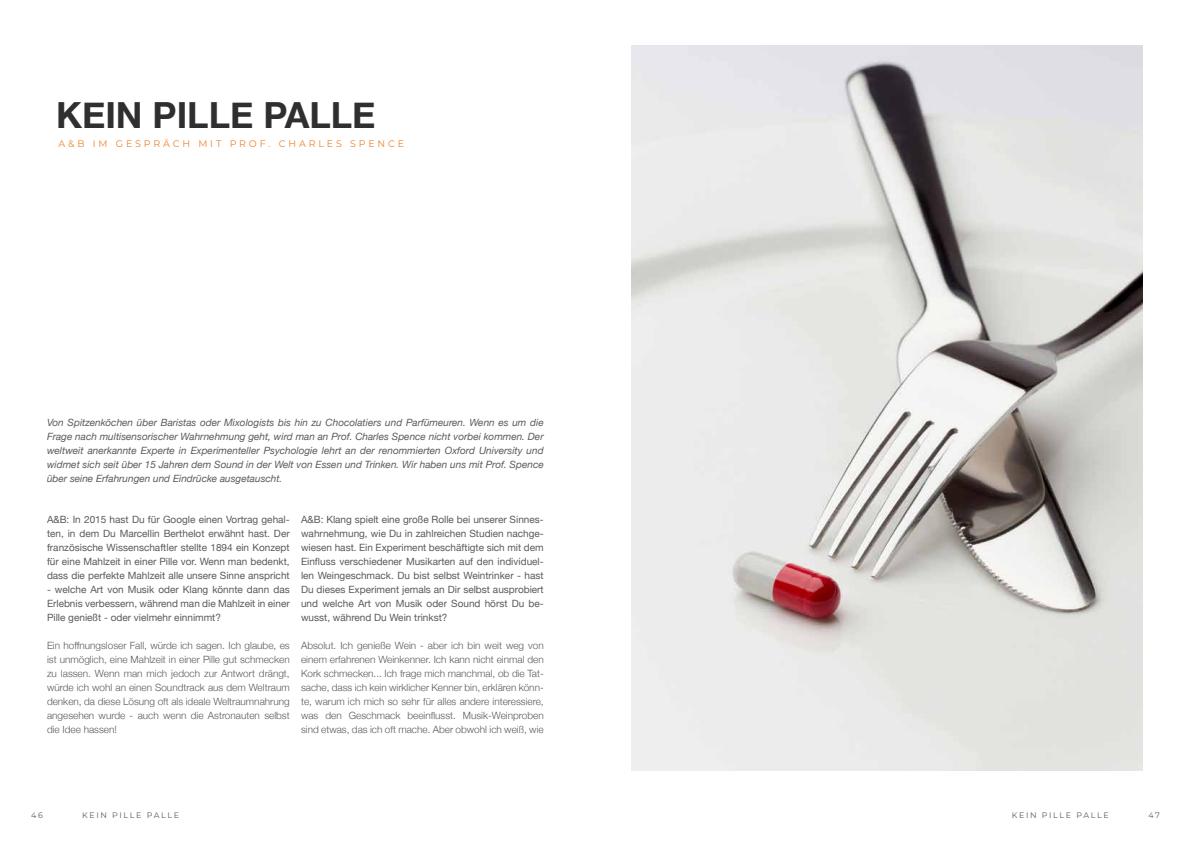
<style>
.page{position:relative;width:1191px;height:842px;background:#fff}
.page>*{position:absolute;margin:0;border:0;box-sizing:border-box;transform-origin:0 0}
.t1{font:700 36px "Helvetica Neue";color:#302f2f}
.t2{font:10px/14px "Helvetica Neue";color:#5a5a5b;text-align:justify}
.t3{font:300 10px/14px "Helvetica Neue";color:#5a5a5b;text-align:justify}
.t4{font:italic 10px/14px "Helvetica Neue";color:#5a5a5b;text-align:justify}
.t5{font:9.5px "Montserrat";letter-spacing:.3em;color:#f0822b}
.t6{font:8px "Montserrat";letter-spacing:.2em;color:#5a5a5b}
</style>
<div class="page">
<img style="left:631px;top:45px;width:511px;height:725px">
<h1 class="t1" style="left:56px;top:87px;width:321px">KEIN PILLE PALLE</h1>
<p class="t5" style="left:59px;top:137px;width:347px">A&amp;B IM GESPRÄCH MIT PROF. CHARLES SPENCE</p>
<p class="t4" style="left:47px;top:416px;width:498px">Von Spitzenköchen über Baristas oder Mixologists bis hin zu Chocolatiers und Parfümeuren. Wenn es um die Frage nach multisensorischer Wahrnehmung geht, wird man an Prof. Charles Spence nicht vorbei kommen. Der weltweit anerkannte Experte in Experimenteller Psychologie lehrt an der renommierten Oxford University und widmet sich seit über 15 Jahren dem Sound in der Welt von Essen und Trinken. Wir haben uns mit Prof. Spence über seine Erfahrungen und Eindrücke ausgetauscht.</p>
<p class="t2" style="left:47px;top:513px;width:244px">A&amp;B: In 2015 hast Du für Google einen Vortrag gehal&shy;ten, in dem Du Marcellin Berthelot erwähnt hast. Der französische Wissenschaftler stellte 1894 ein Konzept für eine Mahlzeit in einer Pille vor. Wenn man bedenkt, dass die perfekte Mahlzeit alle unsere Sinne anspricht</p>
<p class="t2" style="left:47px;top:583px;width:244px">- welche Art von Musik oder Klang könnte dann das Erlebnis verbessern, während man die Mahlzeit in einer Pille genießt - oder vielmehr einnimmt?</p>
<p class="t3" style="left:47px;top:637px;width:244px">Ein hoffnungsloser Fall, würde ich sagen. Ich glaube, es ist unmöglich, eine Mahlzeit in einer Pille gut schmecken zu lassen. Wenn man mich jedoch zur Antwort drängt, würde ich wohl an einen Soundtrack aus dem Weltraum denken, da diese Lösung oft als ideale Weltraumnahrung angesehen wurde - auch wenn die Astronauten selbst die Idee hassen!</p>
<p class="t2" style="left:301px;top:513px;width:244px">A&amp;B: Klang spielt eine große Rolle bei unserer Sinnes&shy;wahrnehmung, wie Du in zahlreichen Studien nachge&shy;wiesen hast. Ein Experiment beschäftigte sich mit dem Einfluss verschiedener Musikarten auf den individuel&shy;len Weingeschmack. Du bist selbst Weintrinker - hast Du dieses Experiment jemals an Dir selbst ausprobiert und welche Art von Musik oder Sound hörst Du be&shy;wusst, während Du Wein trinkst?</p>
<p class="t3" style="left:301px;top:637px;width:244px">Absolut. Ich genieße Wein - aber ich bin weit weg von einem erfahrenen Weinkenner. Ich kann nicht einmal den Kork schmecken... Ich frage mich manchmal, ob die Tat&shy;sache, dass ich kein wirklicher Kenner bin, erklären könn&shy;te, warum ich mich so sehr für alles andere interessiere, was den Geschmack beeinflusst. Musik-Weinproben sind etwas, das ich oft mache. Aber obwohl ich weiß, wie</p>
<p class="t6" style="left:31px;top:809px;width:13px">46</p>
<p class="t6" style="left:82px;top:809px;width:98px">KEIN PILLE PALLE</p>
<p class="t6" style="left:1011px;top:809px;width:98px">KEIN PILLE PALLE</p>
<p class="t6" style="left:1148px;top:809px;width:13px">47</p>
</div>
